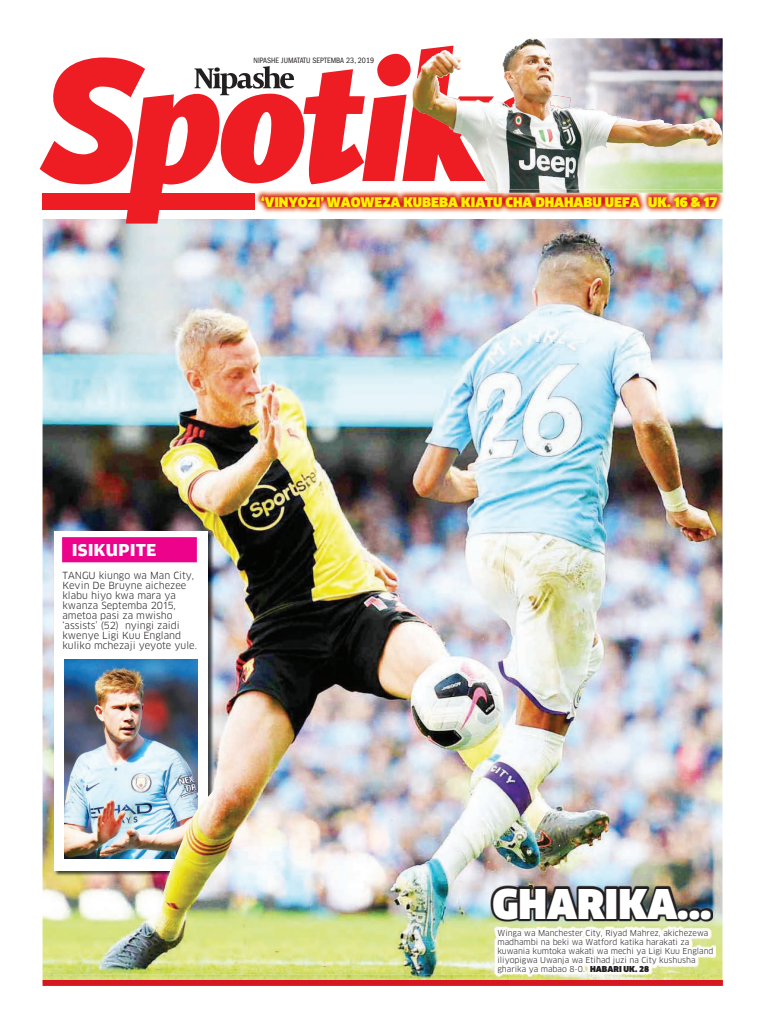
<style>
.page{position:relative;width:770px;height:1029px;background:#fff}
.page>*{position:absolute;margin:0;border:0;box-sizing:border-box;transform-origin:0 0}
.t1{font:900 40px "Clan LF";color:#fff}
.t2{font:700 18.3px "Amplitude Wide";color:#fff;scale:.95 1}
.t3{font:900 13px "Clan LF";color:#fff101}
.t4{font:9.6px/10px "Clan LF";color:#231f20}
.t5{font:8px/9px "Clan";color:#231f20}
.t6{font:condensed 8px "Franklin Gothic";color:#231f20}
.s1{font-weight:900}
</style>
<div class="page">
<img style="left:43px;top:219px;width:679px;height:756px">
<svg style="left:40px;top:46px;width:531px;height:178px"></svg>
<svg style="left:194px;top:66px;width:100px;height:29px"></svg>
<img style="left:523px;top:38px;width:198px;height:108px">
<img style="left:549px;top:95px;width:22px;height:13px">
<img style="left:502px;top:38px;width:27px;height:69px">
<img style="left:54px;top:531px;width:160px;height:345px">
<div style="left:54px;top:531px;width:154px;height:340px;background:#fff"></div>
<img style="left:64px;top:659px;width:133px;height:200px">
<div style="left:62px;top:537px;width:135px;height:25px;background:#ed028c"></div>
<img style="left:42px;top:975px;width:681px;height:11px">
<div style="left:43px;top:980px;width:680px;height:6px;background:#d7171f"></div>
<img style="left:495px;top:927px;width:220px;height:49px">
<img style="left:491px;top:886px;width:222px;height:35px">
<img style="left:255px;top:190px;width:468px;height:23px">
<img style="left:255px;top:193px;width:467px;height:17px">
<img style="left:584px;top:190px;width:138px;height:3px">
<img style="left:489px;top:190px;width:95px;height:3px">
<img style="left:160px;top:715px;width:201px;height:205px">
<p class="t6" style="left:254px;top:56px;width:122px">NIPASHE JUMATATU SEPTEMBA 23, 2019</p>
<h3 class="t3" style="left:261px;top:195px;width:458px">‘VINYOZI’ WAOWEZA KUBEBA KIATU CHA DHAHABU UEFA UK. 16 &amp; 17</h3>
<h2 class="t2" style="left:72px;top:540px;width:91px">ISIKUPITE</h2>
<p class="t4" style="left:62px;top:570px;width:136px">TANGU kiungo wa Man City,<br>Kevin De Bruyne aichezee klabu hiyo kwa mara ya kwanza Septemba 2015, ametoa pasi za mwisho ‘assists’ (52) nyingi zaidi kwenye Ligi Kuu England kuliko mchezaji yeyote yule.</p>
<h1 class="t1" style="left:492px;top:881px;width:220px">GHARIKA...</h1>
<p class="t5" style="left:497px;top:929px;width:218px">Winga wa Manchester City, Riyad Mahrez, akichezewa madhambi na beki wa Watford katika harakati za kuwania kumtoka wakati wa mechi ya Ligi Kuu England iliyopigwa Uwanja wa Etihad juzi na City kushusha gharika ya mabao 8-0. <span class="s1">HABARI UK. 28</span></p>
</div>
